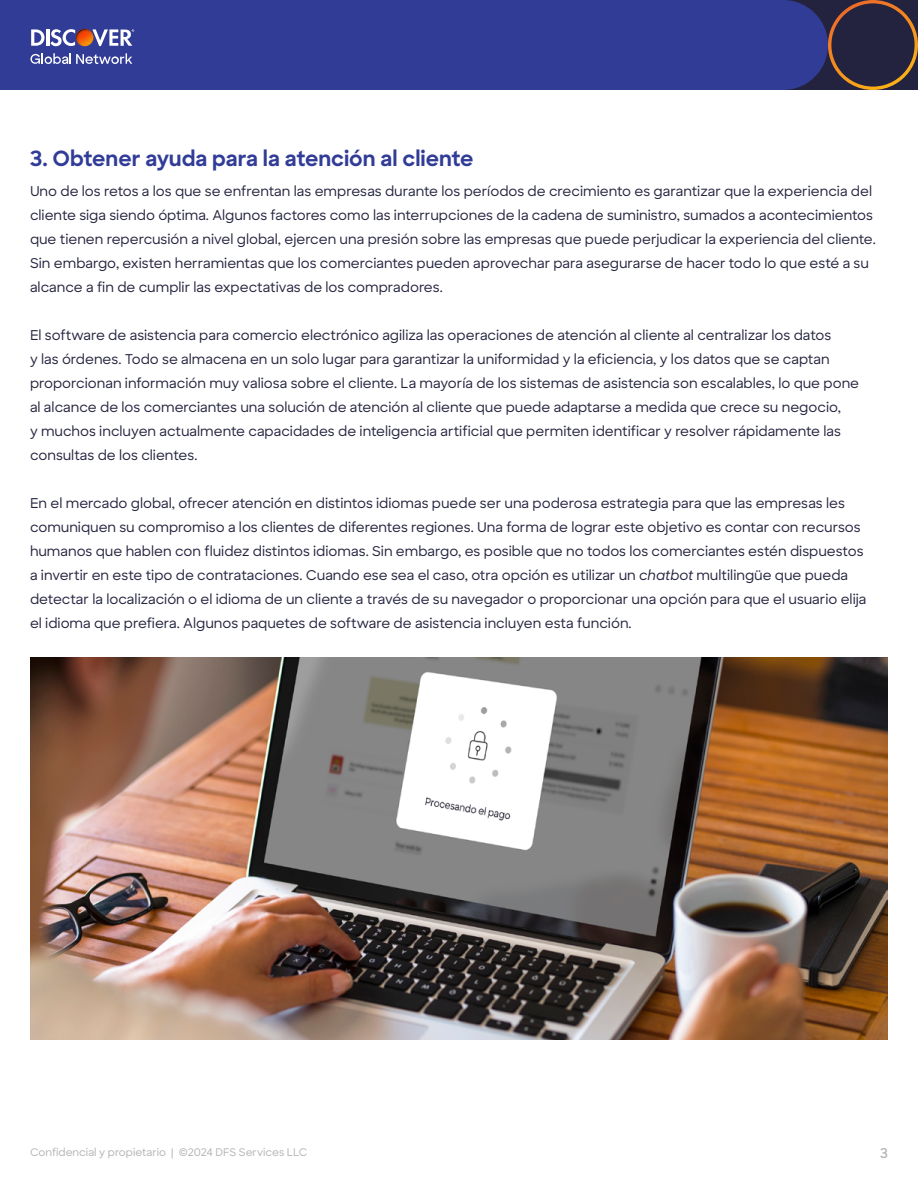
<style>
.page{position:relative;width:918px;height:1188px;background:#fff}
.page>*{position:absolute;margin:0;border:0;box-sizing:border-box;transform-origin:0 0}
.t1{font:700 21px "Discover Sans";color:#313c97}
.t2{font:500 13.5px/24px "Discover Sans";color:#23233f}
.t3{font:600 13.5px "Discover Sans";color:#b3b3b3}
.t4{font:500 10.5px "Discover Sans";color:#b3b3b3}
.s1{font-style:italic}
</style>
<div class="page">
<div style="left:0;top:0;width:822px;height:90px;background:#313c97"></div>
<svg style="left:822px;top:0;width:96px;height:90px"></svg>
<svg style="left:30px;top:53px;width:102px;height:11px"></svg>
<svg style="left:31px;top:29px;width:103px;height:17px"></svg>
<img style="left:30px;top:658px;width:858px;height:382px">
<h1 class="t1" style="left:30px;top:144px;width:445px">3. Obtener ayuda para la atención al cliente</h1>
<p class="t2" style="left:30px;top:179px;width:847px">Uno de los retos a los que se enfrentan las empresas durante los períodos de crecimiento es garantizar que la experiencia del cliente siga siendo óptima. Algunos factores como las interrupciones de la cadena de suministro, sumados a acontecimientos que tienen repercusión a nivel global, ejercen una presión sobre las empresas que puede perjudicar la experiencia del cliente.<br>Sin embargo, existen herramientas que los comerciantes pueden aprovechar para asegurarse de hacer todo lo que esté a su alcance a fin de cumplir las expectativas de los compradores.</p>
<p class="t2" style="left:30px;top:323px;width:831px">El software de asistencia para comercio electrónico agiliza las operaciones de atención al cliente al centralizar los datos<br>y las órdenes. Todo se almacena en un solo lugar para garantizar la uniformidad y la eficiencia, y los datos que se captan proporcionan información muy valiosa sobre el cliente. La mayoría de los sistemas de asistencia son escalables, lo que pone al alcance de los comerciantes una solución de atención al cliente que puede adaptarse a medida que crece su negocio,<br>y muchos incluyen actualmente capacidades de inteligencia artificial que permiten identificar y resolver rápidamente las consultas de los clientes.</p>
<p class="t2" style="left:30px;top:491px;width:838px">En el mercado global, ofrecer atención en distintos idiomas puede ser una poderosa estrategia para que las empresas les comuniquen su compromiso a los clientes de diferentes regiones. Una forma de lograr este objetivo es contar con recursos humanos que hablen con fluidez distintos idiomas. Sin embargo, es posible que no todos los comerciantes estén dispuestos a invertir en este tipo de contrataciones. Cuando ese sea el caso, otra opción es utilizar un <span class="s1">chatbot</span> multilingüe que pueda detectar la localización o el idioma de un cliente a través de su navegador o proporcionar una opción para que el usuario elija el idioma que prefiera. Algunos paquetes de software de asistencia incluyen esta función.</p>
<p class="t4" style="left:30px;top:1145px;width:279px">Confidencial y propietario | ©2024 DFS Services LLC</p>
<p class="t3" style="left:880px;top:1144px;width:9px">3</p>
</div>
